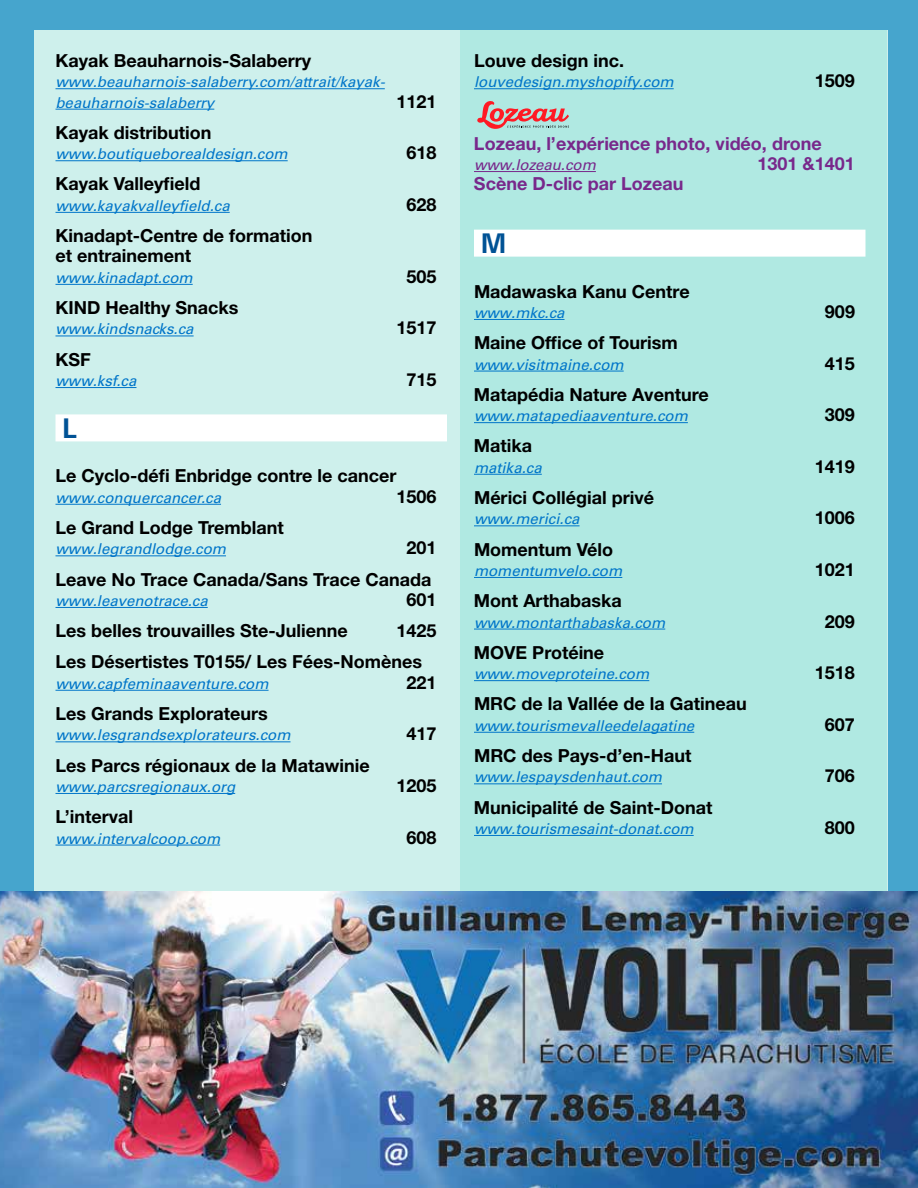
<style>
.page{position:relative;width:918px;height:1188px;background:#fff}
.page>*{position:absolute;margin:0;border:0;box-sizing:border-box;transform-origin:0 0}
.t1{font:700 28.5px "Univers";color:#005295}
.t2{font:700 18px/31.2px "Helvetica Neue LT Std";color:#000}
.t3{font:700 18px "Helvetica Neue LT Std";color:#78288b}
.t4{font:italic 15px/20.4px "Univers LT Std";color:#0075c9}
.t5{font:italic 15px "Univers LT Std";color:#78288b}
</style>
<div class="page">
<div style="left:0;top:0;width:6px;height:891px;background:#46a5cd"></div>
<div style="left:2px;top:0;width:916px;height:1188px;background:#46a5cd"></div>
<div style="left:34px;top:30px;width:853px;height:1122px;background:#cef0ec"></div>
<div style="left:460px;top:30px;width:427px;height:1122px;background:#b0e9e2"></div>
<hr style="left:56px;top:88px;width:329px;height:1px;background:#0075c9">
<hr style="left:56px;top:109px;width:158px;height:1px;background:#0075c9">
<hr style="left:56px;top:160px;width:232px;height:1px;background:#0075c9">
<hr style="left:56px;top:212px;width:174px;height:1px;background:#0075c9">
<hr style="left:56px;top:284px;width:137px;height:1px;background:#0075c9">
<hr style="left:56px;top:336px;width:138px;height:1px;background:#0075c9">
<hr style="left:56px;top:387px;width:80px;height:1px;background:#0075c9">
<div style="left:56px;top:414px;width:391px;height:27px;background:#fff"></div>
<hr style="left:56px;top:504px;width:165px;height:1px;background:#0075c9">
<hr style="left:56px;top:555px;width:170px;height:1px;background:#0075c9">
<hr style="left:56px;top:607px;width:152px;height:1px;background:#0075c9">
<hr style="left:56px;top:690px;width:213px;height:1px;background:#0075c9">
<hr style="left:56px;top:741px;width:235px;height:1px;background:#0075c9">
<hr style="left:56px;top:793px;width:179px;height:1px;background:#0075c9">
<hr style="left:56px;top:845px;width:164px;height:1px;background:#0075c9">
<hr style="left:474px;top:88px;width:200px;height:1px;background:#0075c9">
<hr style="left:474px;top:171px;width:122px;height:1px;background:#78288b">
<div style="left:474px;top:230px;width:392px;height:27px;background:#fff"></div>
<hr style="left:474px;top:319px;width:91px;height:1px;background:#0075c9">
<hr style="left:474px;top:371px;width:150px;height:1px;background:#0075c9">
<hr style="left:474px;top:422px;width:214px;height:1px;background:#0075c9">
<hr style="left:474px;top:474px;width:68px;height:1px;background:#0075c9">
<hr style="left:474px;top:525px;width:106px;height:1px;background:#0075c9">
<hr style="left:474px;top:577px;width:148px;height:1px;background:#0075c9">
<hr style="left:474px;top:629px;width:191px;height:1px;background:#0075c9">
<hr style="left:474px;top:680px;width:175px;height:1px;background:#0075c9">
<hr style="left:474px;top:732px;width:220px;height:1px;background:#0075c9">
<hr style="left:474px;top:783px;width:188px;height:1px;background:#0075c9">
<hr style="left:474px;top:835px;width:220px;height:1px;background:#0075c9">
<svg style="left:477px;top:101px;width:92px;height:28px"></svg>
<img style="left:1px;top:891px;width:917px;height:297px">
<p class="t2" style="left:56px;top:44px;width:257px">Kayak Beauharnois-Salaberry</p>
<p class="t4" style="left:56px;top:72px;width:331px">www.beauharnois-salaberry.com/attrait/kayak&shy;beauharnois-salaberry</p>
<p class="t2" style="left:396px;top:85px;width:42px">1121</p>
<p class="t2" style="left:56px;top:116px;width:157px">Kayak distribution</p>
<p class="t4" style="left:56px;top:144px;width:234px">www.boutiqueborealdesign.com</p>
<p class="t2" style="left:406px;top:137px;width:32px">618</p>
<p class="t2" style="left:55px;top:168px;width:146px">Kayak Valleyfield</p>
<p class="t4" style="left:56px;top:196px;width:176px">www.kayakvalleyfield.ca</p>
<p class="t2" style="left:406px;top:188px;width:32px">628</p>
<p class="t2" style="left:56px;top:225px;width:258px;line-height:20.4px">Kinadapt-Centre de formation et entrainement</p>
<p class="t4" style="left:56px;top:268px;width:139px">www.kinadapt.com</p>
<p class="t2" style="left:406px;top:260px;width:32px">505</p>
<p class="t2" style="left:55px;top:292px;width:185px">KIND Healthy Snacks</p>
<p class="t4" style="left:56px;top:319px;width:140px">www.kindsnacks.ca</p>
<p class="t2" style="left:396px;top:312px;width:42px">1517</p>
<p class="t2" style="left:56px;top:343px;width:37px">KSF</p>
<p class="t4" style="left:56px;top:371px;width:82px">www.ksf.ca</p>
<p class="t2" style="left:406px;top:364px;width:32px">715</p>
<h1 class="t1" style="left:62px;top:410px;width:17px">L</h1>
<p class="t2" style="left:56px;top:460px;width:342px">Le Cyclo-défi Enbridge contre le cancer</p>
<p class="t4" style="left:56px;top:487px;width:167px">www.conquercancer.ca</p>
<p class="t2" style="left:396px;top:480px;width:42px">1506</p>
<p class="t2" style="left:56px;top:512px;width:230px">Le Grand Lodge Tremblant</p>
<p class="t4" style="left:56px;top:539px;width:172px">www.legrandlodge.com</p>
<p class="t2" style="left:56px;top:532px;width:383px;text-align:right">201<br>Leave No Trace Canada/Sans Trace Canada</p>
<p class="t4" style="left:56px;top:591px;width:154px">www.leavenotrace.ca</p>
<p class="t2" style="left:406px;top:584px;width:32px">601</p>
<p class="t2" style="left:56px;top:615px;width:294px">Les belles trouvailles Ste-Julienne</p>
<p class="t2" style="left:56px;top:615px;width:383px;text-indent:341px">1425<br>Les Désertistes T0155/ Les Fées-Nomènes</p>
<p class="t4" style="left:56px;top:673px;width:215px">www.capfeminaaventure.com</p>
<p class="t2" style="left:406px;top:666px;width:32px">221</p>
<p class="t2" style="left:55px;top:698px;width:214px">Les Grands Explorateurs</p>
<p class="t4" style="left:56px;top:725px;width:237px">www.lesgrandsexplorateurs.com</p>
<p class="t2" style="left:406px;top:718px;width:32px">417</p>
<p class="t2" style="left:55px;top:749px;width:316px">Les Parcs régionaux de la Matawinie</p>
<p class="t4" style="left:56px;top:777px;width:181px">www.parcsregionaux.org</p>
<p class="t2" style="left:396px;top:770px;width:42px">1205</p>
<p class="t2" style="left:56px;top:801px;width:79px">L’interval</p>
<p class="t4" style="left:56px;top:828px;width:166px">www.intervalcoop.com</p>
<p class="t2" style="left:406px;top:821px;width:32px">608</p>
<p class="t2" style="left:474px;top:44px;width:152px">Louve design inc.</p>
<p class="t4" style="left:474px;top:72px;width:201px">louvedesign.myshopify.com</p>
<p class="t2" style="left:815px;top:65px;width:42px">1509</p>
<p class="t3" style="left:474px;top:132px;width:349px">Lozeau, l’expérience photo, vidéo, drone</p>
<p class="t5" style="left:474px;top:156px;width:123px">www.lozeau.com</p>
<p class="t3" style="left:758px;top:153px;width:99px">1301 &amp;1401</p>
<p class="t3" style="left:474px;top:173px;width:211px">Scène D-clic par Lozeau</p>
<h1 class="t1" style="left:481px;top:225px;width:27px">M</h1>
<p class="t2" style="left:474px;top:275px;width:217px">Madawaska Kanu Centre</p>
<p class="t4" style="left:474px;top:303px;width:92px">www.mkc.ca</p>
<p class="t2" style="left:825px;top:296px;width:32px">909</p>
<p class="t2" style="left:474px;top:327px;width:205px">Maine Office of Tourism</p>
<p class="t4" style="left:474px;top:354px;width:151px">www.visitmaine.com</p>
<p class="t2" style="left:825px;top:347px;width:32px">415</p>
<p class="t2" style="left:474px;top:378px;width:236px">Matapédia Nature Aventure</p>
<p class="t4" style="left:474px;top:406px;width:215px">www.matapediaaventure.com</p>
<p class="t2" style="left:825px;top:399px;width:32px">309</p>
<p class="t2" style="left:474px;top:430px;width:60px">Matika</p>
<p class="t4" style="left:474px;top:457px;width:69px">matika.ca</p>
<p class="t2" style="left:815px;top:450px;width:42px">1419</p>
<p class="t2" style="left:474px;top:482px;width:182px">Mérici Collégial privé</p>
<p class="t4" style="left:474px;top:509px;width:107px">www.merici.ca</p>
<p class="t2" style="left:815px;top:502px;width:42px">1006</p>
<p class="t2" style="left:474px;top:533px;width:141px">Momentum Vélo</p>
<p class="t4" style="left:474px;top:561px;width:150px">momentumvelo.com</p>
<p class="t2" style="left:815px;top:554px;width:42px">1021</p>
<p class="t2" style="left:474px;top:585px;width:149px">Mont Arthabaska</p>
<p class="t4" style="left:474px;top:612px;width:193px">www.montarthabaska.com</p>
<p class="t2" style="left:825px;top:605px;width:32px">209</p>
<p class="t2" style="left:474px;top:636px;width:132px">MOVE Protéine</p>
<p class="t4" style="left:474px;top:664px;width:177px">www.moveproteine.com</p>
<p class="t2" style="left:815px;top:657px;width:42px">1518</p>
<p class="t2" style="left:474px;top:688px;width:274px">MRC de la Vallée de la Gatineau</p>
<p class="t4" style="left:474px;top:715px;width:222px">www.tourismevalleedelagatine</p>
<p class="t2" style="left:825px;top:708px;width:32px">607</p>
<p class="t2" style="left:474px;top:740px;width:219px">MRC des Pays-d’en-Haut</p>
<p class="t4" style="left:474px;top:767px;width:190px">www.lespaysdenhaut.com</p>
<p class="t2" style="left:825px;top:760px;width:32px">706</p>
<p class="t2" style="left:474px;top:791px;width:240px">Municipalité de Saint-Donat</p>
<p class="t4" style="left:474px;top:819px;width:221px">www.tourismesaint-donat.com</p>
<p class="t2" style="left:825px;top:812px;width:32px">800</p>
</div>
